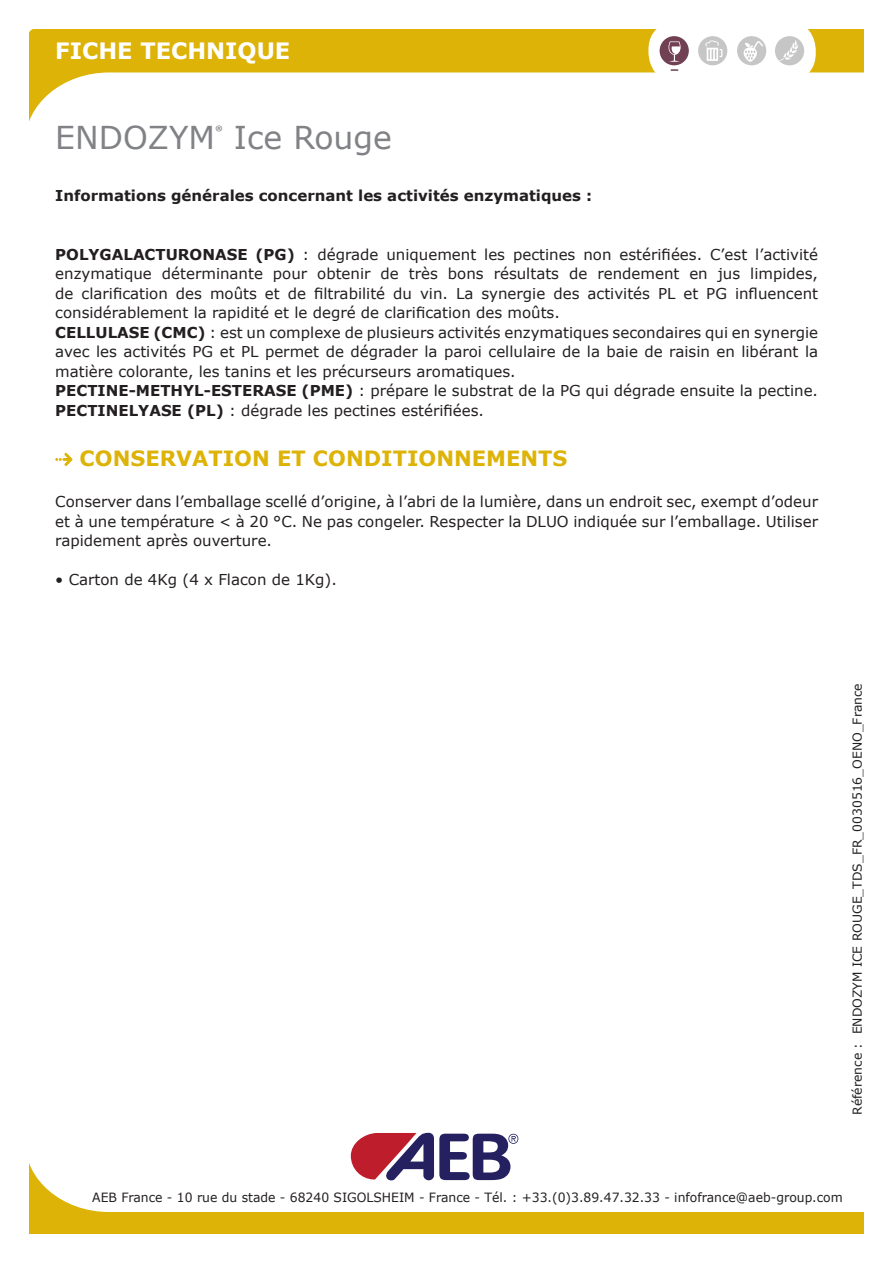
<style>
.page{position:relative;width:893px;height:1263px;background:#fff}
.page>*{position:absolute;margin:0;border:0;box-sizing:border-box;transform-origin:0 0}
.t1{font:31.5px "Verdana";color:#808285}
.t2{font:700 22.5px "Verdana";color:#fff}
.t3{font:700 21px "Verdana";color:#deb308}
.t4{font:15px/19.5px "Verdana";color:#231f20}
.t5{font:700 15px "Verdana";color:#231f20}
.t6{font:12.75px "Verdana";color:#231f20}
.t7{font:12.3px "Verdana";color:#231f20}
.s1{font-weight:700}
</style>
<div class="page">
<svg style="left:30px;top:30px;width:833px;height:89px"></svg>
<div style="left:648px;top:21px;width:168px;height:61px;background:#fff;border-radius:28px"></div>
<svg style="left:30px;top:1166px;width:833px;height:67px"></svg>
<svg style="left:55px;top:453px;width:17px;height:13px"></svg>
<svg style="left:351px;top:1133px;width:167px;height:48px"></svg>
<div style="left:775px;top:36px;width:29px;height:29px;background:#c6c6c6;border-radius:50%"></div>
<svg style="left:779px;top:40px;width:19px;height:21px"></svg>
<div style="left:737px;top:36px;width:29px;height:29px;background:#c6c6c6;border-radius:50%"></div>
<div style="left:660px;top:36px;width:29px;height:29px;background:#724053;border-radius:50%"></div>
<div style="left:698px;top:36px;width:29px;height:29px;background:#c6c6c6;border-radius:50%"></div>
<svg style="left:705px;top:40px;width:17px;height:21px"></svg>
<svg style="left:668px;top:41px;width:13px;height:21px"></svg>
<svg style="left:744px;top:41px;width:19px;height:21px"></svg>
<svg style="left:671px;top:69px;width:7px;height:2px"></svg>
<h2 class="t2" style="left:55px;top:35px;width:237px">FICHE TECHNIQUE</h2>
<h1 class="t1" style="left:55px;top:116px;width:338px">ENDOZYM<sup>®</sup> Ice Rouge</h1>
<p class="t5" style="left:55px;top:185px;width:538px">Informations générales concernant les activités enzymatiques :</p>
<p class="t4" style="left:55px;top:244px;width:764px"><span class="s1">POLYGALACTURONASE (PG)</span> : dégrade uniquement les pectines non estérifiées. C’est l’activité enzymatique déterminante pour obtenir de très bons résultats de rendement en jus limpides, de clarification des moûts et de filtrabilité du vin. La synergie des activités PL et PG influencent considérablement la rapidité et le degré de clarification des moûts.<br><span class="s1">CELLULASE (CMC)</span> : est un complexe de plusieurs activités enzymatiques secondaires qui en synergie avec les activités PG et PL permet de dégrader la paroi cellulaire de la baie de raisin en libérant la matière colorante, les tanins et les précurseurs aromatiques.<br><span class="s1">PECTINE-METHYL-ESTERASE (PME)</span> : prépare le substrat de la PG qui dégrade ensuite la pectine.<br><span class="s1">PECTINELYASE (PL)</span> : dégrade les pectines estérifiées.</p>
<h3 class="t3" style="left:80px;top:443px;width:489px">CONSERVATION ET CONDITIONNEMENTS</h3>
<p class="t4" style="left:55px;top:492px;width:764px;text-align:justify">Conserver dans l’emballage scellé d’origine, à l’abri de la lumière, dans un endroit sec, exempt d’odeur et à une température &lt; à 20 °C. Ne pas congeler. Respecter la DLUO indiquée sur l’emballage. Utiliser rapidement après ouverture.</p>
<p class="t4" style="left:55px;top:570px;width:283px">• Carton de 4Kg (4 x Flacon de 1Kg).</p>
<p class="t7" style="left:849px;top:1115px;width:433px;rotate:-90deg">Référence : ENDOZYM ICE ROUGE_TDS_FR_0030516_OENO_France</p>
<p class="t6" style="left:92px;top:1189px;width:752px">AEB France - 10 rue du stade - 68240 SIGOLSHEIM - France - Tél. : +33.(0)3.89.47.32.33 - infofrance@aeb-group.com</p>
</div>
